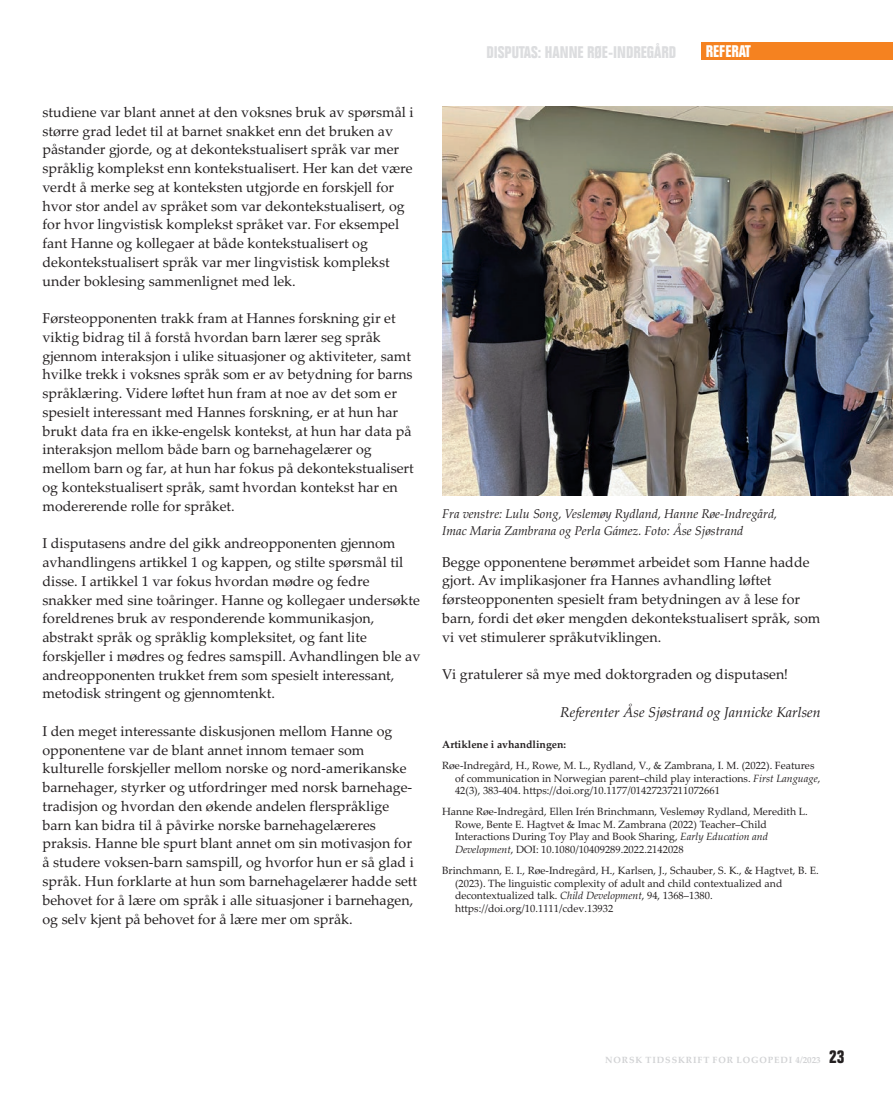
<style>
.page{position:relative;width:893px;height:1106px;background:#fff}
.page>*{position:absolute;margin:0;border:0;box-sizing:border-box;transform-origin:0 0}
.t1{font:700 condensed 16.5px "Folio";color:#dcdddf}
.t2{font:700 condensed 16.5px "Folio";color:#fff}
.t3{font:14.25px/18.8px "Palatino Linotype";color:#231f20}
.t4{font:italic 14.25px "Palatino Linotype";color:#231f20}
.t5{font:italic 12.75px/17.2px "Palatino Linotype";color:#231f20}
.t6{font:10.5px/12.6px "Palatino Linotype";color:#231f20}
.t7{font:700 10.5px "Palatino Linotype";color:#231f20}
.t8{font:700 9px "Palatino Linotype";letter-spacing:.1em;color:#d1d2d4}
.s1{font-style:italic}
.s2{font-family:"Folio";font-stretch:condensed;font-size:18px;color:#231f20}
</style>
<div class="page">
<div style="left:702px;top:43px;width:191px;height:17px;background:#f58220"></div>
<img style="left:442px;top:106px;width:451px;height:389px">
<p class="t3" style="left:43px;top:102px;width:373px">studiene var blant annet at den voksnes bruk av spørsmål i større grad ledet til at barnet snakket enn det bruken av påstander gjorde, og at dekontekstualisert språk var mer språklig komplekst enn kontekstualisert. Her kan det være verdt å merke seg at konteksten utgjorde en forskjell for hvor stor andel av språket som var dekontekstualisert, og for hvor lingvistisk komplekst språket var. For eksempel fant Hanne og kollegaer at både kontekstualisert og dekontekstualisert språk var mer lingvistisk komplekst under boklesing sammenlignet med lek.</p>
<p class="t3" style="left:43px;top:308px;width:373px">Førsteopponenten trakk fram at Hannes forskning gir et viktig bidrag til å forstå hvordan barn lærer seg språk gjennom interaksjon i ulike situasjoner og aktiviteter, samt hvilke trekk i voksnes språk som er av betydning for barns språklæring. Videre løftet hun fram at noe av det som er spesielt interessant med Hannes forskning, er at hun har brukt data fra en ikke-engelsk kontekst, at hun har data på interaksjon mellom både barn og barnehagelærer og mellom barn og far, at hun har fokus på dekontekstualisert og kontekstualisert språk, samt hvordan kontekst har en modererende rolle for språket.</p>
<p class="t3" style="left:43px;top:533px;width:379px">I disputasens andre del gikk andreopponenten gjennom avhandlingens artikkel 1 og kappen, og stilte spørsmål til disse. I artikkel 1 var fokus hvordan mødre og fedre snakker med sine toåringer. Hanne og kollegaer undersøkte foreldrenes bruk av responderende kommunikasjon, abstrakt språk og språklig kompleksitet, og fant lite forskjeller i mødres og fedres samspill. Avhandlingen ble av andreopponenten trukket frem som spesielt interessant, metodisk stringent og gjennomtenkt.</p>
<p class="t3" style="left:43px;top:721px;width:376px">I den meget interessante diskusjonen mellom Hanne og opponentene var de blant annet innom temaer som kulturelle forskjeller mellom norske og nord-amerikanske barnehager, styrker og utfordringer med norsk barnehage&shy;tradisjon og hvordan den økende andelen flerspråklige barn kan bidra til å påvirke norske barnehagelæreres praksis. Hanne ble spurt blant annet om sin motivasjon for å studere voksen-barn samspill, og hvorfor hun er så glad i språk. Hun forklarte at hun som barnehagelærer hadde sett behovet for å lære om språk i alle situasjoner i barnehagen, og selv kjent på behovet for å lære mer om språk.</p>
<p class="t1" style="left:487px;top:43px;width:191px">DISPUTAS: HANNE RØE-INDREGÅRD</p>
<p class="t2" style="left:706px;top:42px;width:47px">REFERAT</p>
<p class="t5" style="left:442px;top:504px;width:337px">Fra venstre: Lulu Song, Veslemøy Rydland, Hanne Røe-Indregård,<br>Imac Maria Zambrana og Perla Gámez. Foto: Åse Sjøstrand</p>
<p class="t3" style="left:442px;top:552px;width:380px">Begge opponentene berømmet arbeidet som Hanne hadde gjort. Av implikasjoner fra Hannes avhandling løftet førsteopponenten spesielt fram betydningen av å lese for barn, fordi det øker mengden dekontekstualisert språk, som vi vet stimulerer språkutviklingen.</p>
<p class="t3" style="left:442px;top:664px;width:347px">Vi gratulerer så mye med doktorgraden og disputasen!</p>
<p class="t4" style="left:560px;top:701px;width:262px">Referenter Åse Sjøstrand og Jannicke Karlsen</p>
<p class="t7" style="left:442px;top:736px;width:125px">Artiklene i avhandlingen:</p>
<p class="t6" style="left:455px;top:758px;width:367px;text-indent:-13px">Røe-Indregård, H., Rowe, M. L., Rydland, V., &amp; Zambrana, I. M. (2022). Features of communication in Norwegian parent–child play interactions. <span class="s1">First Language</span>,<br>42(3), 383-404. https://doi.org/10.1177/01427237211072661</p>
<p class="t6" style="left:455px;top:805px;width:354px;text-indent:-13px">Hanne Røe-Indregård, Ellen Irén Brinchmann, Veslemøy Rydland, Meredith L.<br>Rowe, Bente E. Hagtvet &amp; Imac M. Zambrana (2022) Teacher–Child Interactions During Toy Play and Book Sharing, <span class="s1">Early Education and Development</span>, DOI: 10.1080/10409289.2022.2142028</p>
<p class="t6" style="left:455px;top:864px;width:365px;text-indent:-13px">Brinchmann, E. I., Røe-Indregård, H., Karlsen, J., Schauber, S. K., &amp; Hagtvet, B. E. (2023). The linguistic complexity of adult and child contextualized and decontextualized talk. <span class="s1">Child Development</span>, 94, 1368–1380. https://doi.org/10.1111/cdev.13932</p>
<p class="t8" style="left:605px;top:1054px;width:241px">NORSK TIDSSKRIFT FOR LOGOPEDI 4/2023 <span class="s2">23</span></p>
</div>
